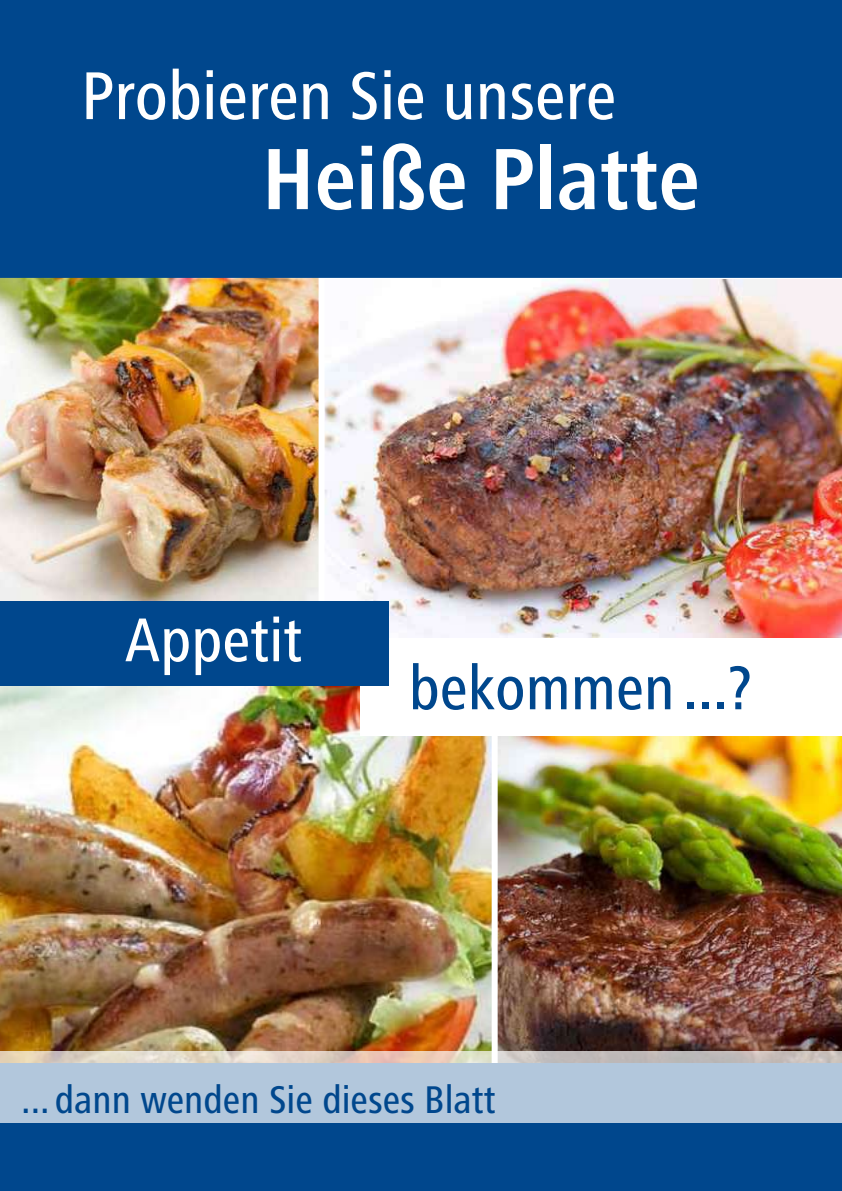
<style>
.page{position:relative;width:842px;height:1191px;background:#fff}
.page>*{position:absolute;margin:0;border:0;box-sizing:border-box;transform-origin:0 0}
.t1{font:700 condensed 90px "Frutiger Next LT";color:#fff}
.t2{font:500 condensed 70px "Frutiger Next LT";color:#fff}
.t3{font:500 condensed 64px "Frutiger Next LT";color:#00478d}
.t4{font:500 condensed 64px "Frutiger Next LT";color:#fff}
.t5{font:500 condensed 40px "Frutiger Next LT";color:#00478d}
</style>
<div class="page">
<img style="left:0;top:685px;width:492px;height:366px">
<img style="left:498px;top:736px;width:344px;height:315px">
<img style="left:325px;top:279px;width:517px;height:358px">
<img style="left:0;top:278px;width:319px;height:323px">
<div style="left:0;top:0;width:842px;height:278px;background:#00478d"></div>
<div style="left:0;top:1063px;width:842px;height:128px;background:#00478d"></div>
<div style="left:361px;top:644px;width:481px;height:91px;background:#fff"></div>
<svg style="left:0;top:1051px;width:842px;height:72px;background:#b8c7d7"></svg>
<div style="left:0;top:601px;width:388px;height:84px;background:#00478d"></div>
<h2 class="t2" style="left:81px;top:57px;width:537px">Probieren Sie unsere</h2>
<h1 class="t1" style="left:262px;top:129px;width:439px">Heiße Platte</h1>
<h3 class="t4" style="left:125px;top:604px;width:179px">Appetit</h3>
<h3 class="t3" style="left:409px;top:652px;width:345px">bekommen ...?</h3>
<p class="t5" style="left:21px;top:1077px;width:476px">... dann wenden Sie dieses Blatt</p>
</div>
